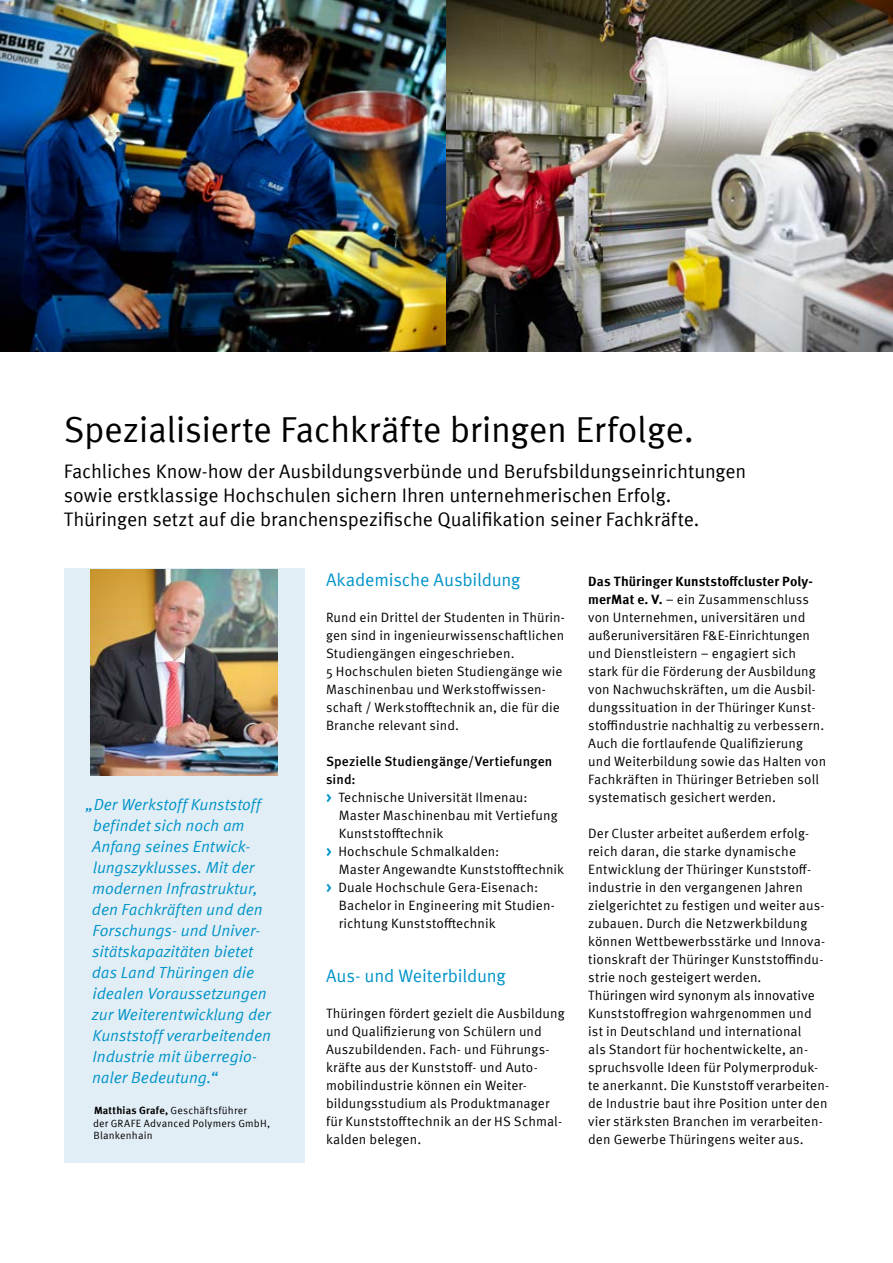
<style>
.page{position:relative;width:893px;height:1263px;background:#fff}
.page>*{position:absolute;margin:0;border:0;box-sizing:border-box;transform-origin:0 0}
.t1{font:36px "Meta Offc Norm";letter-spacing:-.015em;color:#000}
.t2{font:19.5px/24px "Meta Offc Norm";letter-spacing:-.01em;color:#000}
.t3{font:18px "Meta Offc Norm";letter-spacing:-.015em;color:#0094c9}
.t4{font:16.05px/21px "Meta Offc Norm Ita";letter-spacing:-.005em;color:#0094c9}
.t5{font:13.5px/18px "Meta Offc Norm";letter-spacing:.005em;color:#000}
.t6{font:13.5px/18px "Meta OT Norm";letter-spacing:.005em;color:#000}
.t7{font:500 13.5px/18px "Meta OT";letter-spacing:.005em;color:#000}
.t8{font:700 13.5px "Meta Offc";letter-spacing:.01em;color:#000}
.t9{font:10.5px/12.6px "Meta Offc Norm";letter-spacing:.02em;color:#000}
.s1{font-family:"Meta Offc";font-weight:700}
.s2{font-family:"Meta OT";font-weight:700;color:#0094c9}
</style>
<div class="page">
<img style="left:0;top:0;width:446px;height:352px">
<img style="left:446px;top:0;width:447px;height:352px">
<div style="left:64px;top:569px;width:241px;height:594px;background:#e2eef6"></div>
<img style="left:91px;top:570px;width:187px;height:205px">
<h1 class="t1" style="left:64px;top:408px;width:632px">Spezialisierte Fachkräfte bringen Erfolge.</h1>
<p class="t2" style="left:64px;top:460px;width:684px">Fachliches Know-how der Ausbildungsverbünde und Berufsbildungseinrichtungen sowie erstklassige Hochschulen sichern Ihren unternehmerischen Erfolg.<br>Thüringen setzt auf die branchenspezifische Qualifikation seiner Fachkräfte.</p>
<p class="t4" style="left:92px;top:795px;width:181px;text-indent:-6px">„Der Werkstoff Kunststoff befindet sich noch am<br>Anfang seines Entwick&shy;lungszyklusses. Mit der modernen Infrastruktur, den Fachkräften und den<br>Forschungs- und Univer&shy;sitätskapazitäten bietet das Land Thüringen die idealen Voraussetzungen zur Weiterentwicklung der<br>Kunststoff verarbeitenden<br>Industrie mit überregio&shy;naler Bedeutung.“</p>
<p class="t9" style="left:93px;top:1104px;width:179px"><span class="s1">Matthias Grafe,</span> Geschäftsführer<br>der GRAFE Advanced Polymers GmbH,<br>Blankenhain</p>
<h3 class="t3" style="left:326px;top:569px;width:196px">Akademische Ausbildung</h3>
<p class="t6" style="left:326px;top:608px;width:240px">Rund ein Drittel der Studenten in Thürin&shy;gen sind in ingenieurwissenschaftlichen Studiengängen eingeschrieben.<br>5 Hochschulen bieten Studiengänge wie Maschinenbau und Werkstoffwissen&shy;schaft / Werkstofftechnik an, die für die Branche relevant sind.</p>
<p class="t7" style="left:326px;top:752px;width:228px">Spezielle Studiengänge/Vertiefungen sind:</p>
<p class="t6" style="left:326px;top:788px;width:203px"><span class="s2">&gt;</span> Technische Universität Ilmenau:</p>
<p class="t6" style="left:339px;top:806px;width:220px">Master Maschinenbau mit Vertiefung</p>
<p class="t6" style="left:339px;top:824px;width:106px">Kunststofftechnik</p>
<p class="t6" style="left:326px;top:842px;width:175px"><span class="s2">&gt;</span> Hochschule Schmalkalden:</p>
<p class="t6" style="left:339px;top:860px;width:227px">Master Angewandte Kunststofftechnik</p>
<p class="t6" style="left:326px;top:878px;width:214px"><span class="s2">&gt;</span> Duale Hochschule Gera-Eisenach:</p>
<p class="t6" style="left:339px;top:896px;width:218px">Bachelor in Engineering mit Studien-</p>
<p class="t6" style="left:339px;top:914px;width:158px">richtung Kunststofftechnik</p>
<h3 class="t3" style="left:326px;top:965px;width:181px">Aus- und Weiterbildung</h3>
<p class="t5" style="left:326px;top:1004px;width:240px">Thüringen fördert gezielt die Ausbildung und Qualifizierung von Schülern und Auszubildenden. Fach- und Führungs&shy;kräfte aus der Kunststoff- und Auto&shy;mobilindustrie können ein Weiter&shy;bildungsstudium als Produktmanager für Kunststofftechnik an der HS Schmal&shy;kalden belegen.</p>
<p class="t8" style="left:588px;top:573px;width:226px">Das Thüringer Kunststoffcluster Poly-</p>
<p class="t5" style="left:588px;top:590px;width:239px"><span class="s1">merMat e. V.</span> – ein Zusammenschluss von Unternehmen, universitären und außeruniversitären F&amp;E-Einrichtungen und Dienstleistern – engagiert sich stark für die Förderung der Ausbildung von Nachwuchskräften, um die Ausbil&shy;dungssituation in der Thüringer Kunst&shy;stoffindustrie nachhaltig zu verbessern.<br>Auch die fortlaufende Qualifizierung und Weiterbildung sowie das Halten von Fachkräften in Thüringer Betrieben soll systematisch gesichert werden.</p>
<p class="t5" style="left:588px;top:824px;width:242px">Der Cluster arbeitet außerdem erfolg&shy;reich daran, die starke dynamische Entwicklung der Thüringer Kunststoff&shy;industrie in den vergangenen Jahren zielgerichtet zu festigen und weiter aus&shy;zubauen. Durch die Netzwerkbildung können Wettbewerbsstärke und Innova&shy;tionskraft der Thüringer Kunststoffindu&shy;strie noch gesteigert werden.<br>Thüringen wird synonym als innovative Kunststoffregion wahrgenommen und ist in Deutschland und international<br>als Standort für hochentwickelte, an&shy;spruchsvolle Ideen für Polymerproduk&shy;te anerkannt. Die Kunststoff verarbeiten&shy;de Industrie baut ihre Position unter den vier stärksten Branchen im verarbeiten&shy;den Gewerbe Thüringens weiter aus.</p>
</div>
